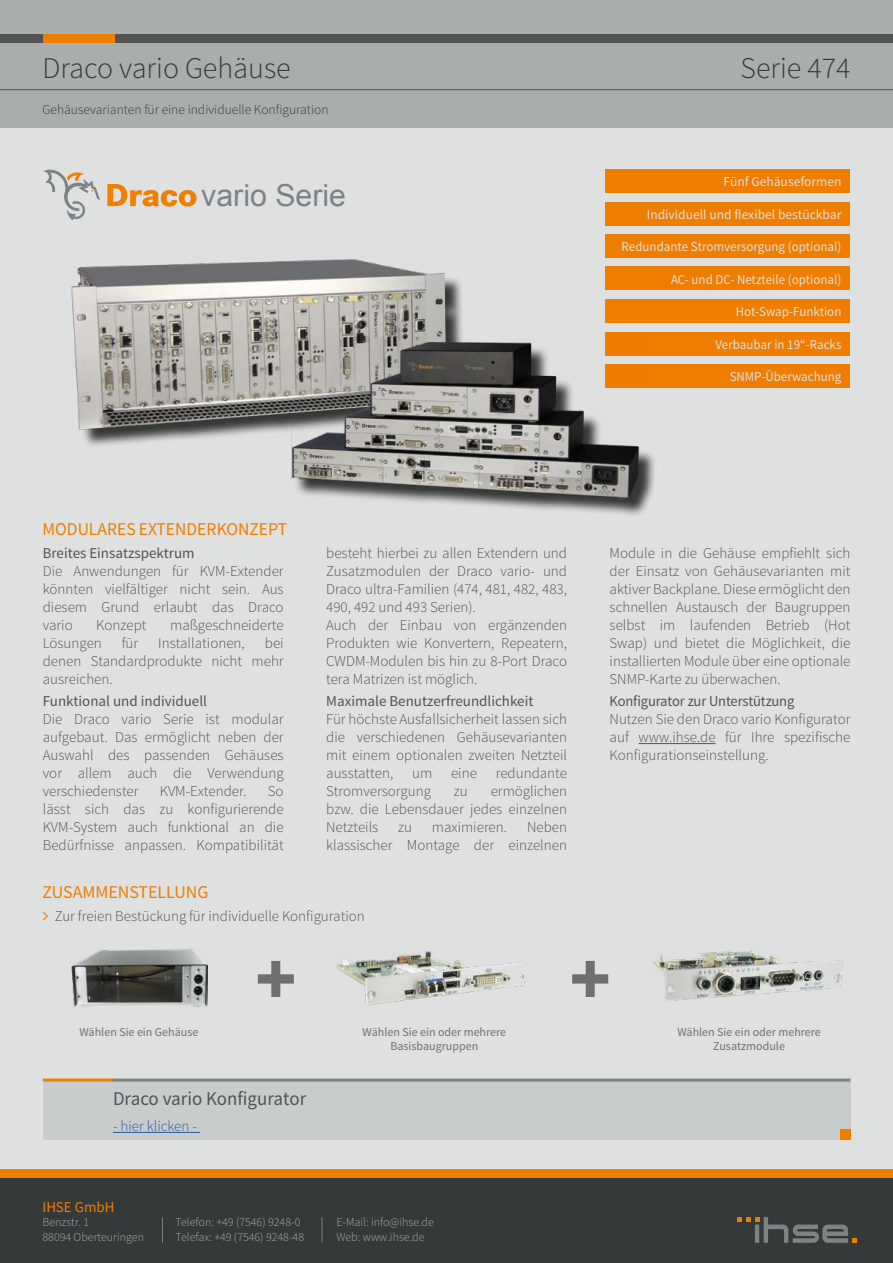
<style>
.page{position:relative;width:893px;height:1263px;background:#dee1e0}
.page>*{position:absolute;margin:0;border:0;box-sizing:border-box;transform-origin:0 0}
.t1{font:700 72px "Arial";color:#706f6f}
.t2{font:30.3px "Arial";color:#7c8388}
.t3{font:300 30px "Source Sans Pro";color:#343939}
.t4{font:19.5px "Source Sans Pro";color:#505453}
.t5{font:18px "Source Sans Pro";color:#ef7d00}
.t6{font:300 15px/18px "Source Sans Pro";color:#505453;text-align:justify}
.t7{font:15px "Source Sans Pro";color:#505453}
.t8{font:300 15px "Source Sans Pro";color:#275b9b}
.t9{font:15px "Source Sans Pro";color:#ef7d00}
.t10{font:13.5px "Source Sans Pro";color:#dee1e0;scale:.96 1}
.t11{font:13.5px "Source Sans Pro";color:#dee1e0}
.t12{font:300 13.5px "Source Sans Pro";color:#343939}
.t13{font:300 12px/14.4px "Source Sans Pro";color:#a9aead}
.t14{font:12px/14.4px "Source Sans Pro";color:#706f6f;text-align:center}
</style>
<div class="page">
<div style="left:0;top:1178px;width:893px;height:85px;background:#343939"></div>
<div style="left:0;top:1169px;width:893px;height:9px;background:#ef7d00"></div>
<svg style="left:162px;top:1217px;width:1px;height:26px"></svg>
<svg style="left:322px;top:1217px;width:1px;height:26px"></svg>
<div style="left:0;top:0;width:893px;height:128px;background:#a9aead"></div>
<hr style="left:0;top:89px;width:893px;height:1px;background:#505453">
<div style="left:115px;top:34px;width:778px;height:9px;background:#505453"></div>
<div style="left:43px;top:34px;width:72px;height:9px;background:#ef7d00"></div>
<div style="left:0;top:34px;width:43px;height:9px;background:#505453"></div>
<svg style="left:737px;top:1217px;width:120px;height:26px"></svg>
<div style="left:605px;top:170px;width:245px;height:23px;background:#ef7d00"></div>
<div style="left:605px;top:299px;width:245px;height:24px;background:#ef7d00"></div>
<div style="left:605px;top:332px;width:245px;height:23px;background:#ef7d00"></div>
<div style="left:605px;top:365px;width:245px;height:23px;background:#ef7d00"></div>
<div style="left:605px;top:234px;width:245px;height:24px;background:#ef7d00"></div>
<div style="left:605px;top:267px;width:245px;height:23px;background:#ef7d00"></div>
<div style="left:605px;top:202px;width:245px;height:23px;background:#ef7d00"></div>
<hr style="left:639px;top:743px;width:77px;height:1px;background:#505453">
<div style="left:74px;top:262px;width:390px;height:186px;background:#000;opacity:.75"></div>
<img style="left:71px;top:259px;width:375px;height:179px">
<div style="left:293px;top:344px;width:364px;height:173px;background:#000;opacity:.75"></div>
<img style="left:291px;top:339px;width:353px;height:167px">
<img style="left:336px;top:951px;width:190px;height:55px">
<img style="left:653px;top:949px;width:190px;height:52px">
<img style="left:71px;top:949px;width:137px;height:58px">
<div style="left:43px;top:1081px;width:807px;height:59px;background:#c8cccc"></div>
<div style="left:840px;top:1129px;width:10px;height:11px;background:#ef7d00"></div>
<hr style="left:113px;top:1132px;width:87px;height:1px;background:#275b9b">
<hr style="left:43px;top:1078px;width:72px;height:3px;background:#ef7d00">
<hr style="left:113px;top:1078px;width:737px;height:3px;background:#7d8383">
<svg style="left:43px;top:170px;width:57px;height:50px"></svg>
<svg style="left:107px;top:184px;width:90px;height:23px"></svg>
<h3 class="t3" style="left:43px;top:50px;width:250px">Draco vario Gehäuse</h3>
<p class="t12" style="left:43px;top:101px;width:288px">Gehäusevarianten für eine individuelle Konfiguration</p>
<h2 class="t2" style="left:201px;top:176px;width:146px">vario Serie</h2>
<h3 class="t3" style="left:741px;top:50px;width:111px">Serie 474</h3>
<p class="t11" style="left:724px;top:174px;width:119px">Fünf Gehäuseformen</p>
<p class="t11" style="left:647px;top:206px;width:196px">Individuell und flexibel bestückbar</p>
<p class="t10" style="left:622px;top:238px;width:230px">Redundante Stromversorgung (optional)</p>
<p class="t10" style="left:671px;top:271px;width:179px">AC- und DC- Netzteile (optional)</p>
<p class="t10" style="left:736px;top:303px;width:112px">Hot-Swap-Funktion</p>
<p class="t10" style="left:716px;top:336px;width:133px">Verbaubar in 19“-Racks</p>
<p class="t10" style="left:730px;top:369px;width:118px">SNMP-Überwachung</p>
<p class="t5" style="left:43px;top:517px;width:246px">MODULARES EXTENDERKONZEPT</p>
<p class="t7" style="left:43px;top:543px;width:153px">Breites Einsatzspektrum</p>
<p class="t6" style="left:43px;top:562px;width:242px">Die Anwendungen für KVM-Extender könnten vielfältiger nicht sein. Aus diesem Grund erlaubt das Draco vario</p>
<p class="t6" style="left:96px;top:616px;width:52px">Konzept</p>
<p class="t6" style="left:170px;top:616px;width:115px">maßgeschneiderte</p>
<p class="t6" style="left:43px;top:634px;width:61px">Lösungen</p>
<p class="t6" style="left:122px;top:634px;width:18px">für</p>
<p class="t6" style="left:158px;top:634px;width:88px">Installationen,</p>
<p class="t6" style="left:43px;top:634px;width:242px;text-indent:222px">bei denen Standardprodukte nicht mehr ausreichen.</p>
<p class="t7" style="left:43px;top:692px;width:166px">Funktional und individuell</p>
<p class="t6" style="left:43px;top:710px;width:242px">Die Draco vario Serie ist modular aufgebaut. Das ermöglicht neben der Auswahl des passenden Gehäuses vor allem auch die Verwendung verschiedenster</p>
<p class="t6" style="left:160px;top:782px;width:88px">KVM-Extender.</p>
<p class="t6" style="left:43px;top:782px;width:242px;text-indent:225px">So lässt sich das zu konfigurierende KVM-System auch funktional an die Bedürfnisse anpassen. Kompatibilität</p>
<p class="t5" style="left:43px;top:880px;width:167px">ZUSAMMENSTELLUNG</p>
<p class="t6" style="left:326px;top:544px;width:242px;text-align:left">besteht hierbei zu allen Extendern und Zusatzmodulen der Draco vario- und Draco ultra-Familien (474, 481, 482, 483, 490, 492 und 493 Serien).<br>Auch der Einbau von ergänzenden Produkten wie Konvertern, Repeatern, CWDM-Modulen bis hin zu 8-Port Draco tera Matrizen ist möglich.</p>
<p class="t7" style="left:326px;top:692px;width:209px">Maximale Benutzerfreundlichkeit</p>
<p class="t6" style="left:326px;top:710px;width:242px">Für höchste Ausfallsicherheit lassen sich die verschiedenen Gehäusevarianten mit einem optionalen zweiten Netzteil ausstatten,</p>
<p class="t6" style="left:412px;top:764px;width:22px">um</p>
<p class="t6" style="left:451px;top:764px;width:27px">eine</p>
<p class="t6" style="left:496px;top:764px;width:73px">redundante</p>
<p class="t6" style="left:326px;top:782px;width:106px">Stromversorgung</p>
<p class="t6" style="left:454px;top:782px;width:15px">zu</p>
<p class="t6" style="left:326px;top:782px;width:242px;text-indent:164px">ermöglichen bzw. die Lebensdauer jedes einzelnen Netzteils</p>
<p class="t6" style="left:326px;top:818px;width:242px;text-align:right">Neben<br>klassischer Montage der einzelnen</p>
<p class="t6" style="left:398px;top:818px;width:15px">zu</p>
<p class="t6" style="left:432px;top:818px;width:77px">maximieren.</p>
<p class="t6" style="left:55px;top:907px;width:312px">Zur freien Bestückung für individuelle Konfiguration</p>
<p class="t6" style="left:610px;top:544px;width:242px">Module in die Gehäuse empfiehlt sich der Einsatz von Gehäusevarianten mit aktiver Backplane. Diese ermöglicht den schnellen Austausch der Baugruppen selbst im laufenden Betrieb (Hot Swap) und bietet die Möglichkeit, die installierten Module über eine optionale SNMP-Karte zu überwachen.</p>
<p class="t7" style="left:610px;top:692px;width:186px">Konfigurator zur Unterstützung</p>
<p class="t6" style="left:610px;top:710px;width:242px">Nutzen Sie den Draco vario Konfigurator auf www.ihse.de für Ihre spezifische Konfigurationseinstellung.</p>
<h1 class="t1" style="left:255px;top:931px;width:44px">+</h1>
<h1 class="t1" style="left:569px;top:931px;width:44px">+</h1>
<p class="t14" style="left:79px;top:1025px;width:120px">Wählen Sie ein Gehäuse</p>
<p class="t14" style="left:363px;top:1025px;width:145px">Wählen Sie ein oder mehrere<br>Basisbaugruppen</p>
<p class="t14" style="left:677px;top:1025px;width:145px">Wählen Sie ein oder mehrere<br>Zusatzmodule</p>
<h3 class="t4" style="left:113px;top:1087px;width:195px">Draco vario Konfigurator</h3>
<p class="t8" style="left:113px;top:1117px;width:85px">- hier klicken -</p>
<p class="t9" style="left:43px;top:1197px;width:74px">IHSE GmbH</p>
<p class="t13" style="left:43px;top:1215px;width:103px">Benzstr. 1<br>88094 Oberteuringen</p>
<p class="t13" style="left:176px;top:1215px;width:130px">Telefon: +49 (7546) 9248-0<br>Telefax: +49 (7546) 9248-48</p>
<p class="t13" style="left:336px;top:1215px;width:99px">E-Mail: info@ihse.de<br>Web: www.ihse.de</p>
</div>
